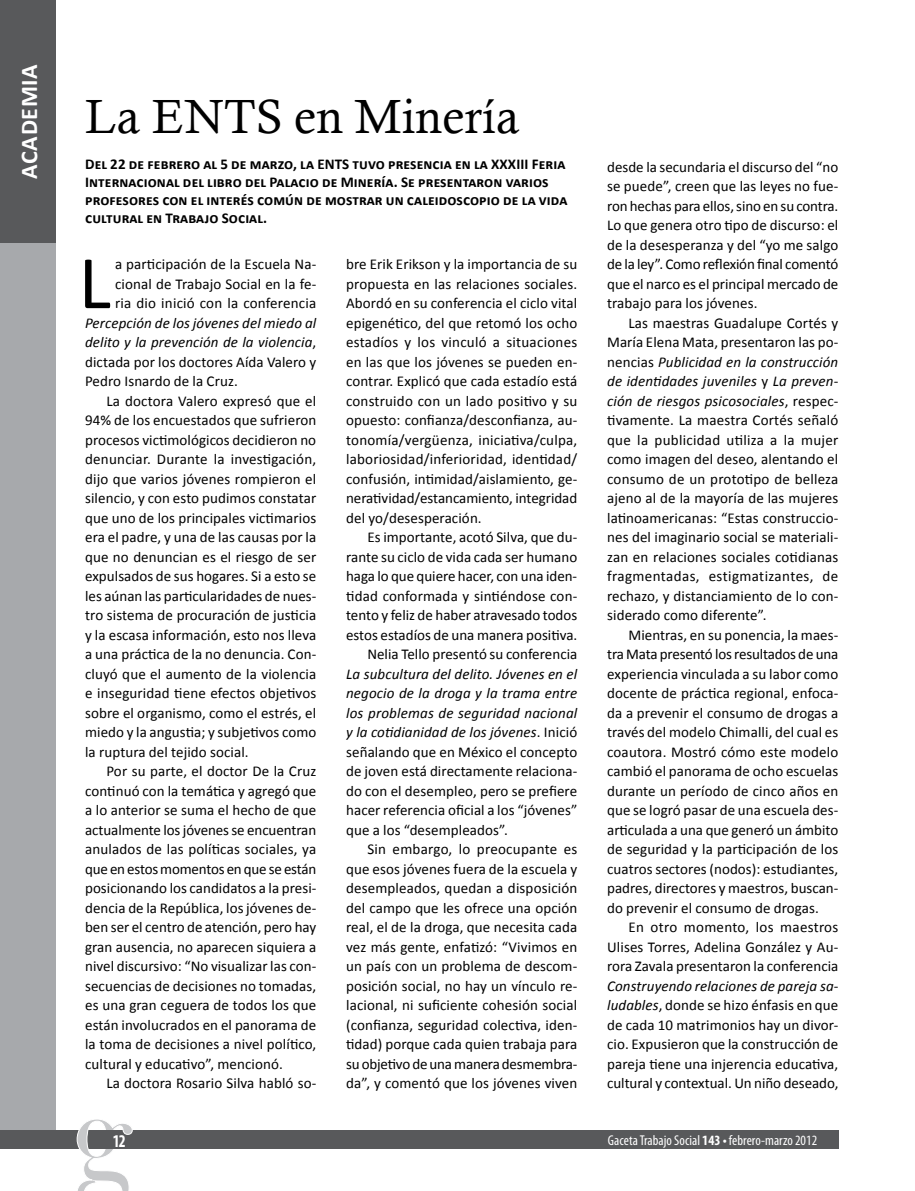
<style>
.page{position:relative;width:915px;height:1191px;background:#fff}
.page>*{position:absolute;margin:0;border:0;box-sizing:border-box;transform-origin:0 0}
.t1{font:76.5px "Calibri";color:#000}
.t2{font:48px "Calisto";letter-spacing:.01em;color:#000}
.t3{font:700 24px "Calibri";color:#fff}
.t4{font:700 condensed 18px "Myriad Pro";color:#fff}
.t5{font:15px/19.5px "Calibri";letter-spacing:.005em;color:#000;text-align:justify}
.t6{font:700 15px/18px "Calibri";letter-spacing:.005em;color:#000}
.t7{font:italic 15px/19.5px "Calibri";letter-spacing:.005em;color:#000;text-align:justify}
.t8{font:condensed 14.25px "Myriad Pro";letter-spacing:.005em;color:#fff}
.s1{font-style:italic}
.s2{font-style:normal}
.s3{font-weight:700}
</style>
<div class="page">
<div style="left:0;top:0;width:56px;height:258px;background:#58595b"></div>
<div style="left:0;top:243px;width:56px;height:894px;background:#a7a9ac"></div>
<div style="left:0;top:1130px;width:838px;height:18px;background:#58595b"></div>
<svg style="left:76px;top:1119px;width:57px;height:72px"></svg>
<div style="left:92px;top:1130px;width:26px;height:18px;background:#58595b"></div>
<h3 class="t3" style="left:14px;top:179px;width:116px;rotate:-90deg">ACADEMIA</h3>
<h2 class="t2" style="left:85px;top:88px;width:436px">La ENTS en Minería</h2>
<p class="t6" style="left:85px;top:155px;width:483px">Del 22 de febrero al 5 de marzo, la ENTS tuvo presencia en la XXXIII Feria Internacional del libro del Palacio de Minería. Se presentaron varios profesores con el interés común de mostrar un caleidoscopio de la vida cultural en Trabajo Social.</p>
<p class="t5" style="left:607px;top:157px;width:233px">desde la secundaria el discurso del “no se puede”, creen que las leyes no fue&shy;ron hechas para ellos, sino en su contra.<br>Lo que genera otro tipo de discurso: el de la desesperanza y del “yo me salgo de la ley”. Como reflexión final comentó que el narco es el principal mercado de trabajo para los jóvenes.</p>
<p class="t5" style="left:607px;top:313px;width:233px;text-indent:21px">Las maestras Guadalupe Cortés y María Elena Mata, presentaron las po&shy;nencias <span class="s1">Publicidad en la construcción de identidades juveniles</span> y <span class="s1">La preven&shy;ción de riesgos psicosociales</span>, respec&shy;tivamente. La maestra Cortés señaló que la publicidad utiliza a la mujer como imagen del deseo, alentando el consumo de un prototipo de belleza ajeno al de la mayoría de las mujeres latinoamericanas: “Estas construccio&shy;nes del imaginario social se materiali&shy;zan en relaciones sociales cotidianas fragmentadas, estigmatizantes, de rechazo, y distanciamiento de lo con&shy;siderado como diferente”.</p>
<p class="t5" style="left:607px;top:625px;width:233px;text-indent:21px">Mientras, en su ponencia, la maes&shy;tra Mata presentó los resultados de una experiencia vinculada a su labor como docente de práctica regional, enfoca&shy;da a prevenir el consumo de drogas a través del modelo Chimalli, del cual es coautora. Mostró cómo este modelo cambió el panorama de ocho escuelas durante un período de cinco años en que se logró pasar de una escuela des&shy;articulada a una que generó un ámbito de seguridad y la participación de los cuatros sectores (nodos): estudiantes, padres, directores y maestros, buscan&shy;do prevenir el consumo de drogas.</p>
<p class="t5" style="left:607px;top:917px;width:233px;text-indent:21px">En otro momento, los maestros Ulises Torres, Adelina González y Au&shy;rora Zavala presentaron la conferencia</p>
<p class="t5" style="left:607px;top:976px;width:233px"><span class="s1">Construyendo relaciones de pareja sa&shy;ludables</span>, donde se hizo énfasis en que de cada 10 matrimonios hay un divor&shy;cio. Expusieron que la construcción de pareja tiene una injerencia educativa, cultural y contextual. Un niño deseado,</p>
<h1 class="t1" style="left:79px;top:234px;width:34px">L</h1>
<p class="t5" style="left:115px;top:254px;width:202px">a participación de la Escuela Na&shy;cional de Trabajo Social en la fe&shy;ria dio inició con la conferencia</p>
<p class="t7" style="left:85px;top:312px;width:233px">Percepción de los jóvenes del miedo al delito y la prevención de la violencia<span class="s2">, dictada por los doctores Aída Valero y Pedro Isnardo de la Cruz.</span></p>
<p class="t5" style="left:85px;top:391px;width:233px;text-indent:21px">La doctora Valero expresó que el 94% de los encuestados que sufrieron procesos victimológicos decidieron no denunciar. Durante la investigación, dijo que varios jóvenes rompieron el silencio, y con esto pudimos constatar que uno de los principales victimarios era el padre, y una de las causas por la que no denuncian es el riesgo de ser expulsados de sus hogares. Si a esto se les aúnan las particularidades de nues&shy;tro sistema de procuración de justicia y la escasa información, esto nos lleva a una práctica de la no denuncia. Con&shy;cluyó que el aumento de la violencia e inseguridad tiene efectos objetivos sobre el organismo, como el estrés, el miedo y la angustia; y subjetivos como la ruptura del tejido social.</p>
<p class="t5" style="left:85px;top:761px;width:233px;text-indent:21px">Por su parte, el doctor De la Cruz continuó con la temática y agregó que a lo anterior se suma el hecho de que actualmente los jóvenes se encuentran anulados de las políticas sociales, ya que en estos momentos en que se están posicionando los candidatos a la presi&shy;dencia de la República, los jóvenes de&shy;ben ser el centro de atención, pero hay gran ausencia, no aparecen siquiera a nivel discursivo: “No visualizar las con&shy;secuencias de decisiones no tomadas, es una gran ceguera de todos los que están involucrados en el panorama de la toma de decisiones a nivel político, cultural y educativo”, mencionó.</p>
<p class="t5" style="left:106px;top:1073px;width:211px">La doctora Rosario Silva habló so-</p>
<p class="t5" style="left:346px;top:254px;width:233px">bre Erik Erikson y la importancia de su propuesta en las relaciones sociales.<br>Abordó en su conferencia el ciclo vital epigenético, del que retomó los ocho estadíos y los vinculó a situaciones en las que los jóvenes se pueden en&shy;contrar. Explicó que cada estadío está construido con un lado positivo y su opuesto: confianza/desconfianza, au&shy;tonomía/vergüenza, iniciativa/culpa, laboriosidad/inferioridad, identidad/ confusión, intimidad/aislamiento, ge&shy;neratividad/estancamiento, integridad del yo/desesperación.</p>
<p class="t5" style="left:346px;top:527px;width:233px;text-align:right">Es importante, acotó Silva, que du&shy;rante su ciclo de vida cada ser humano haga lo que quiere hacer, con una iden&shy;tidad conformada y sintiéndose con&shy;tento y feliz de haber atravesado todos estos estadíos de una manera positiva.<br>Nelia Tello presentó su conferencia</p>
<p class="t5" style="left:346px;top:664px;width:233px"><span class="s1">La subcultura del delito. Jóvenes en el negocio de la droga y la trama entre los problemas de seguridad nacional y la cotidianidad de los jóvenes</span>. Inició señalando que en México el concepto de joven está directamente relaciona&shy;do con el desempleo, pero se prefiere hacer referencia oficial a los “jóvenes” que a los “desempleados”.</p>
<p class="t5" style="left:346px;top:839px;width:233px;text-indent:21px">Sin embargo, lo preocupante es que esos jóvenes fuera de la escuela y desempleados, quedan a disposición del campo que les ofrece una opción real, el de la droga, que necesita cada vez más gente, enfatizó: “Vivimos en un país con un problema de descom&shy;posición social, no hay un vínculo re&shy;lacional, ni suficiente cohesión social (confianza, seguridad colectiva, iden&shy;tidad) porque cada quien trabaja para su objetivo de una manera desmembra&shy;da”, y comentó que los jóvenes viven</p>
<p class="t4" style="left:113px;top:1129px;width:14px">12</p>
<p class="t8" style="left:607px;top:1131px;width:181px">Gaceta Trabajo Social <span class="s3">137 •</span>f brero-marz</p>
<p class="t8" style="left:610px;top:1131px;width:208px">Gaceta Trabajo Social <span class="s3">143 •</span> enero-febrero 2011</p>
<p class="t8" style="left:811px;top:1131px;width:7px">2</p>
</div>
